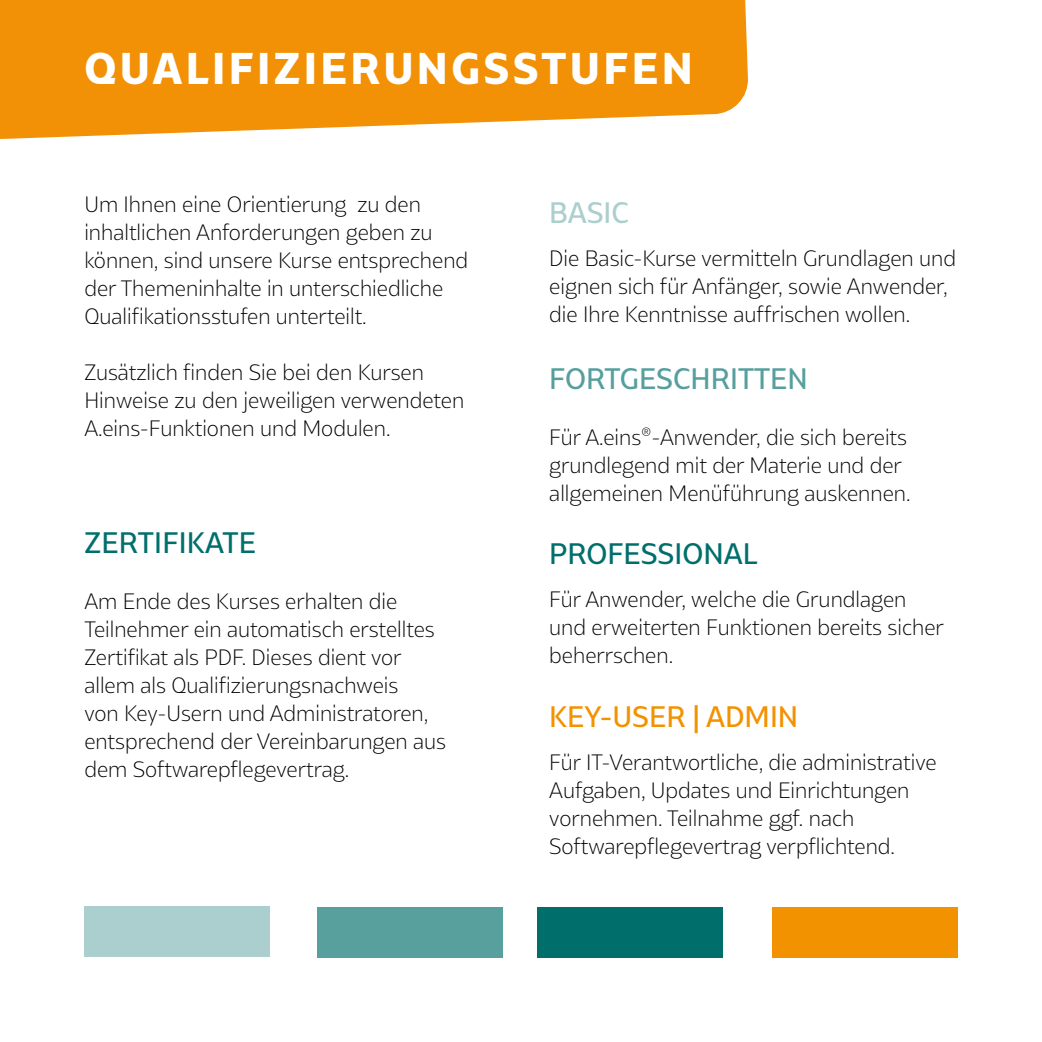
<style>
.page{position:relative;width:1042px;height:1042px;background:#fff}
.page>*{position:absolute;margin:0;border:0;box-sizing:border-box;transform-origin:0 0}
.t1{font:800 42px "Bw Glenn Sans DEMO";letter-spacing:.08em;color:#fff}
.t2{font:500 28px "Bw Glenn Sans DEMO";color:#006f6c}
.t3{font:500 28px "Bw Glenn Sans DEMO";color:#569f9e}
.t4{font:500 28px "Bw Glenn Sans DEMO";color:#f39200}
.t5{font:500 28px "Bw Glenn Sans DEMO";color:#abcfce}
.t6{font:300 21px/28px "Bw Glenn Sans DEMO";color:#000}
</style>
<div class="page">
<svg style="left:0;top:0;width:748px;height:139px;background:#f39b1d"></svg>
<div style="left:84px;top:906px;width:185px;height:51px;background:#abcfce"></div>
<div style="left:317px;top:907px;width:185px;height:50px;background:#57a09e"></div>
<div style="left:537px;top:908px;width:185px;height:50px;background:#006f6c"></div>
<div style="left:772px;top:908px;width:185px;height:50px;background:#f39200"></div>
<h1 class="t1" style="left:84px;top:42px;width:610px">QUALIFIZIERUNGSSTUFEN</h1>
<p class="t6" style="left:84px;top:190px;width:385px">Um Ihnen eine Orientierung zu den inhaltlichen Anforderungen geben zu können, sind unsere Kurse entsprechend der Themeninhalte in unterschiedliche Qualifikationsstufen unterteilt.</p>
<p class="t6" style="left:84px;top:358px;width:381px">Zusätzlich finden Sie bei den Kursen<br>Hinweise zu den jeweiligen verwendeten<br>A.eins-Funktionen und Modulen.</p>
<h2 class="t2" style="left:84px;top:525px;width:173px">ZERTIFIKATE</h2>
<p class="t6" style="left:84px;top:587px;width:363px">Am Ende des Kurses erhalten die Teilnehmer ein automatisch erstelltes Zertifikat als PDF. Dieses dient vor allem als Qualifizierungsnachweis<br>von Key-Usern und Administratoren, entsprechend der Vereinbarungen aus dem Softwarepflegevertrag.</p>
<h2 class="t5" style="left:549px;top:195px;width:81px">BASIC</h2>
<p class="t6" style="left:549px;top:244px;width:408px">Die Basic-Kurse vermitteln Grundlagen und eignen sich für Anfänger, sowie Anwender, die Ihre Kenntnisse auffrischen wollen.</p>
<h2 class="t3" style="left:549px;top:361px;width:260px">FORTGESCHRITTEN</h2>
<p class="t6" style="left:549px;top:423px;width:363px">Für A.eins®-Anwender, die sich bereits grundlegend mit der Materie und der allgemeinen Menüführung auskennen.</p>
<h2 class="t2" style="left:549px;top:537px;width:210px">PROFESSIONAL</h2>
<p class="t6" style="left:549px;top:585px;width:396px">Für Anwender, welche die Grundlagen und erweiterten Funktionen bereits sicher beherrschen.</p>
<h2 class="t4" style="left:549px;top:699px;width:250px">KEY-USER | ADMIN</h2>
<p class="t6" style="left:549px;top:747px;width:389px">Für IT-Verantwortliche, die administrative Aufgaben, Updates und Einrichtungen vornehmen. Teilnahme ggf. nach Softwarepflegevertrag verpflichtend.</p>
</div>
